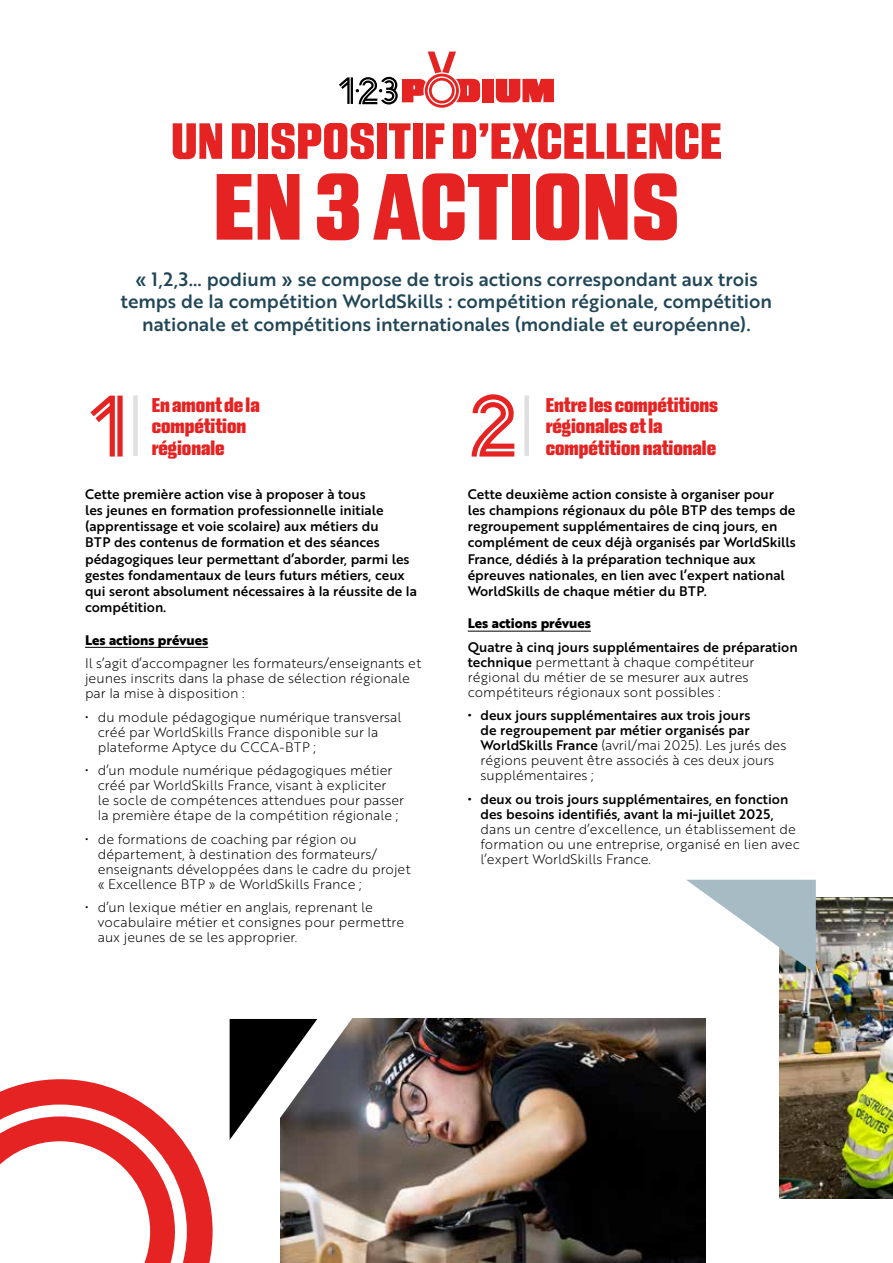
<style>
.page{position:relative;width:893px;height:1263px;background:#fff}
.page>*{position:absolute;margin:0;border:0;box-sizing:border-box;transform-origin:0 0}
.t1{font:700 96.45px "Monte Stella";color:#e52322}
.t2{font:86.4px "Arya Double";color:#e52322}
.t3{font:700 52.2px "Monte Stella";color:#e52322}
.t4{font:700 20.25px/21.5px "Monte Stella";color:#e52322}
.t5{font:18.75px/22.5px "Brother 1816 Medium";color:#214657;text-align:center}
.t6{font:13.5px/15px "Brother 1816 Light";color:#000}
.t7{font:13.5px/16.2px "Brother 1816 Medium";color:#000}
.t8{font:700 13.5px "Brother 1816 Extra";color:#000}
.s1{font-family:"Brother 1816 Medium"}
</style>
<div class="page">
<hr style="left:85px;top:647px;width:123px;height:1px;background:#000">
<hr style="left:468px;top:631px;width:123px;height:1px;background:#000">
<div style="left:133px;top:395px;width:5px;height:61px;background:#dfdfdf"></div>
<div style="left:524px;top:395px;width:5px;height:61px;background:#dfdfdf"></div>
<div style="left:482px;top:79px;width:12px;height:23px;background:#e52322"></div>
<svg style="left:496px;top:79px;width:58px;height:23px"></svg>
<svg style="left:339px;top:52px;width:141px;height:56px"></svg>
<svg style="left:0;top:1079px;width:213px;height:184px"></svg>
<img style="left:779px;top:897px;width:114px;height:301px">
<img style="left:281px;top:1019px;width:425px;height:244px">
<svg style="left:686px;top:880px;width:130px;height:94px"></svg>
<svg style="left:230px;top:1018px;width:130px;height:122px"></svg>
<h3 class="t3" style="left:171px;top:110px;width:552px">UN DISPOSITIF D’EXCELLENCE</h3>
<h1 class="t1" style="left:213px;top:150px;width:468px">EN 3 ACTIONS</h1>
<h3 class="t5" style="left:121px;top:267px;width:653px">« 1,2,3… podium » se compose de trois actions correspondant aux trois temps de la compétition WorldSkills : compétition régionale, compétition nationale et compétitions internationales (mondiale et européenne).</h3>
<h2 class="t2" style="left:85px;top:373px;width:53px">1</h2>
<h2 class="t2" style="left:468px;top:373px;width:53px">2</h2>
<h3 class="t4" style="left:152px;top:394px;width:110px">En amont de la compétition régionale</h3>
<h3 class="t4" style="left:546px;top:394px;width:174px">Entre les compétitions régionales et la compétition nationale</h3>
<p class="t7" style="left:85px;top:485px;width:333px">Cette première action vise à proposer à tous<br>les jeunes en formation professionnelle initiale (apprentissage et voie scolaire) aux métiers du<br>BTP des contenus de formation et des séances pédagogiques leur permettant d’aborder, parmi les gestes fondamentaux de leurs futurs métiers, ceux qui seront absolument nécessaires à la réussite de la compétition.</p>
<p class="t8" style="left:85px;top:629px;width:125px">Les actions prévues</p>
<p class="t6" style="left:85px;top:655px;width:338px">Il s’agit d’accompagner les formateurs/enseignants et jeunes inscrits dans la phase de sélection régionale par la mise à disposition :</p>
<p class="t6" style="left:98px;top:709px;width:305px;text-indent:-13px">• du module pédagogique numérique transversal créé par WorldSkills France disponible sur la plateforme Aptyce du CCCA-BTP ;</p>
<p class="t6" style="left:98px;top:762px;width:308px;text-indent:-13px">• d’un module numérique pédagogiques métier créé par WorldSkills France, visant à expliciter<br>le socle de compétences attendues pour passer la première étape de la compétition régionale ;</p>
<p class="t6" style="left:98px;top:831px;width:315px;text-indent:-13px">• de formations de coaching par région ou département, à destination des formateurs/ enseignants développées dans le cadre du projet « Excellence BTP » de WorldSkills France ;</p>
<p class="t6" style="left:98px;top:899px;width:308px;text-indent:-13px">• d’un lexique métier en anglais, reprenant le vocabulaire métier et consignes pour permettre aux jeunes de se les approprier.</p>
<p class="t7" style="left:468px;top:485px;width:330px">Cette deuxième action consiste à organiser pour<br>les champions régionaux du pôle BTP des temps de regroupement supplémentaires de cinq jours, en complément de ceux déjà organisés par WorldSkills France, dédiés à la préparation technique aux épreuves nationales, en lien avec l’expert national WorldSkills de chaque métier du BTP.</p>
<p class="t8" style="left:468px;top:613px;width:125px">Les actions prévues</p>
<p class="t7" style="left:468px;top:638px;width:331px">Quatre à cinq jours supplémentaires de préparation</p>
<p class="t6" style="left:468px;top:654px;width:288px"><span class="s1">technique</span> permettant à chaque compétiteur régional du métier de se mesurer aux autres compétiteurs régionaux sont possibles :</p>
<p class="t7" style="left:468px;top:707px;width:284px;line-height:15px;text-align:right">• deux jours supplémentaires aux trois jours de regroupement par métier organisés par</p>
<p class="t6" style="left:480px;top:737px;width:307px"><span class="s1">WorldSkills France</span> (avril/mai 2025). Les jurés des régions peuvent être associés à ces deux jours supplémentaires ;</p>
<p class="t7" style="left:468px;top:791px;width:322px;line-height:15px;text-align:center">• deux ou trois jours supplémentaires, en fonction des besoins identifiés, avant la mi-juillet 2025,</p>
<p class="t6" style="left:480px;top:821px;width:321px">dans un centre d’excellence, un établissement de formation ou une entreprise, organisé en lien avec l’expert WorldSkills France.</p>
</div>
